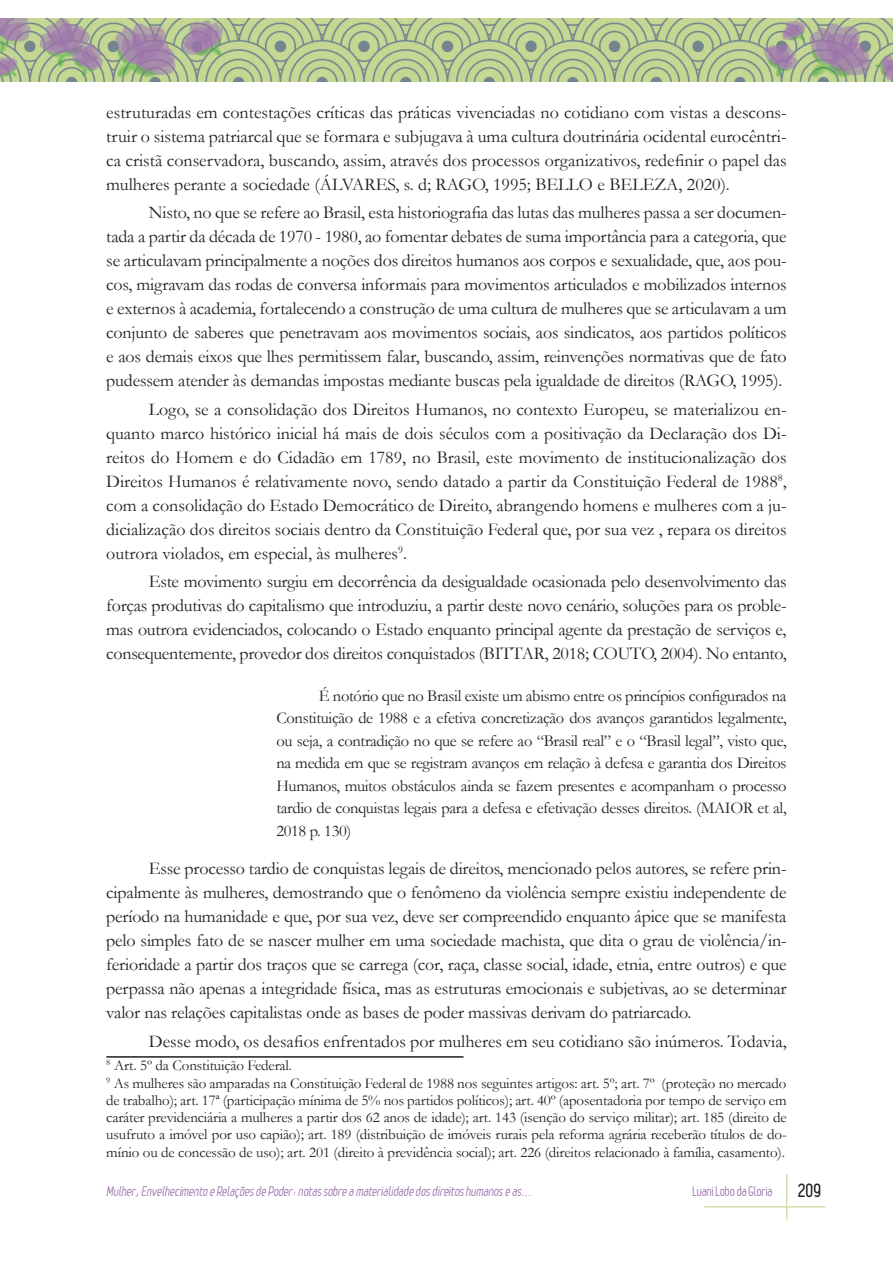
<style>
.page{position:relative;width:893px;height:1263px;background:#fff}
.page>*{position:absolute;margin:0;border:0;box-sizing:border-box;transform-origin:0 0}
.Texto{font:18px/24px "Garamond";color:#231f20;text-align:justify}
.t1{font:700 18px "Leger";color:#231f20}
.Citação{font:16.5px/22.5px "Garamond";letter-spacing:-.02em;color:#231f20;text-align:justify}
.Nota_rodapé{font:15px/17.2px "Garamond";letter-spacing:-.01em;color:#231f20;text-align:justify}
.t2{font:italic 13.5px "Leger";color:#9f73af}
.t3{font:13.5px "Leger";letter-spacing:-.01em;color:#9f73af}
</style>
<div class="page">
<hr style="left:786px;top:1174px;width:1px;height:45px;background:#d2e0ac">
<hr style="left:704px;top:1206px;width:121px;height:1px;background:#d2e0ac">
<img style="left:0;top:18px;width:893px;height:64px">
<hr style="left:106px;top:1056px;width:357px;height:2px;background:#231f20">
<p class="Texto" style="left:106px;top:100px;width:682px">estruturadas em contestações críticas das práticas vivenciadas no cotidiano com vistas a descons&shy;truir o sistema patriarcal que se formara e subjugava à uma cultura doutrinária ocidental eurocêntri&shy;ca cristã conservadora, buscando, assim, através dos processos organizativos, redefinir o papel das mulheres perante a sociedade (ÁLVARES, s. d; RAGO, 1995; BELLO e BELEZA, 2020).</p>
<p class="Texto" style="left:106px;top:200px;width:682px;text-indent:43px">Nisto, no que se refere ao Brasil, esta historiografia das lutas das mulheres passa a ser documen&shy;tada a partir da década de 1970 - 1980, ao fomentar debates de suma importância para a categoria, que se articulavam principalmente a noções dos direitos humanos aos corpos e sexualidade, que, aos pou&shy;cos, migravam das rodas de conversa informais para movimentos articulados e mobilizados internos e externos à academia, fortalecendo a construção de uma cultura de mulheres que se articulavam a um conjunto de saberes que penetravam aos movimentos sociais, aos sindicatos, aos partidos políticos e aos demais eixos que lhes permitissem falar, buscando, assim, reinvenções normativas que de fato pudessem atender às demandas impostas mediante buscas pela igualdade de direitos (RAGO, 1995).</p>
<p class="Texto" style="left:106px;top:396px;width:682px;text-indent:43px">Logo, se a consolidação dos Direitos Humanos, no contexto Europeu, se materializou en&shy;quanto marco histórico inicial há mais de dois séculos com a positivação da Declaração dos Di&shy;reitos do Homem e do Cidadão em 1789, no Brasil, este movimento de institucionalização dos Direitos Humanos é relativamente novo, sendo datado a partir da Constituição Federal de 1988<sup>8</sup>, com a consolidação do Estado Democrático de Direito, abrangendo homens e mulheres com a ju&shy;dicialização dos direitos sociais dentro da Constituição Federal que, por sua vez , repara os direitos outrora violados, em especial, às mulheres<sup>9</sup>.</p>
<p class="Texto" style="left:106px;top:569px;width:682px;text-indent:43px">Este movimento surgiu em decorrência da desigualdade ocasionada pelo desenvolvimento das forças produtivas do capitalismo que introduziu, a partir deste novo cenário, soluções para os proble&shy;mas outrora evidenciados, colocando o Estado enquanto principal agente da prestação de serviços e, consequentemente, provedor dos direitos conquistados (BITTAR, 2018; COUTO, 2004). No entanto,</p>
<p class="Citação" style="left:276px;top:684px;width:512px;text-indent:43px">É notório que no Brasil existe um abismo entre os princípios configurados na Constituição de 1988 e a efetiva concretização dos avanços garantidos legalmente, ou seja, a contradição no que se refere ao “Brasil real” e o “Brasil legal”, visto que, na medida em que se registram avanços em relação à defesa e garantia dos Direitos Humanos, muitos obstáculos ainda se fazem presentes e acompanham o processo tardio de conquistas legais para a defesa e efetivação desses direitos. (MAIOR et al, 2018 p. 130)</p>
<p class="Texto" style="left:106px;top:856px;width:682px;text-indent:43px">Esse processo tardio de conquistas legais de direitos, mencionado pelos autores, se refere prin&shy;cipalmente às mulheres, demostrando que o fenômeno da violência sempre existiu independente de período na humanidade e que, por sua vez, deve ser compreendido enquanto ápice que se manifesta pelo simples fato de se nascer mulher em uma sociedade machista, que dita o grau de violência/in&shy;ferioridade a partir dos traços que se carrega (cor, raça, classe social, idade, etnia, entre outros) e que perpassa não apenas a integridade física, mas as estruturas emocionais e subjetivas, ao se determinar valor nas relações capitalistas onde as bases de poder massivas derivam do patriarcado.</p>
<p class="Texto" style="left:149px;top:1028px;width:639px">Desse modo, os desafios enfrentados por mulheres em seu cotidiano são inúmeros. Todavia,</p>
<p class="Nota_rodapé" style="left:106px;top:1057px;width:187px"><sup>8</sup> Art. 5º da Constituição Federal.</p>
<p class="Nota_rodapé" style="left:106px;top:1074px;width:682px"><sup>9</sup> As mulheres são amparadas na Constituição Federal de 1988 nos seguintes artigos: art. 5º; art. 7º (proteção no mercado de trabalho); art. 17ª (participação mínima de 5% nos partidos políticos); art. 40º (aposentadoria por tempo de serviço em caráter previdenciária a mulheres a partir dos 62 anos de idade); art. 143 (isenção do serviço militar); art. 185 (direito de usufruto a imóvel por uso capião); art. 189 (distribuição de imóveis rurais pela reforma agrária receberão títulos de do&shy;mínio ou de concessão de uso); art. 201 (direito à previdência social); art. 226 (direitos relacionado à família, casamento).</p>
<p class="t2" style="left:106px;top:1183px;width:430px">Mulher,Envelhecimento eRelaçõesdePoder:notassobreamaterialidadedosdireitoshumanoseas...</p>
<p class="t3" style="left:692px;top:1183px;width:82px">Luani Lobo da Gloria</p>
<p class="t1" style="left:798px;top:1180px;width:25px">209</p>
</div>
